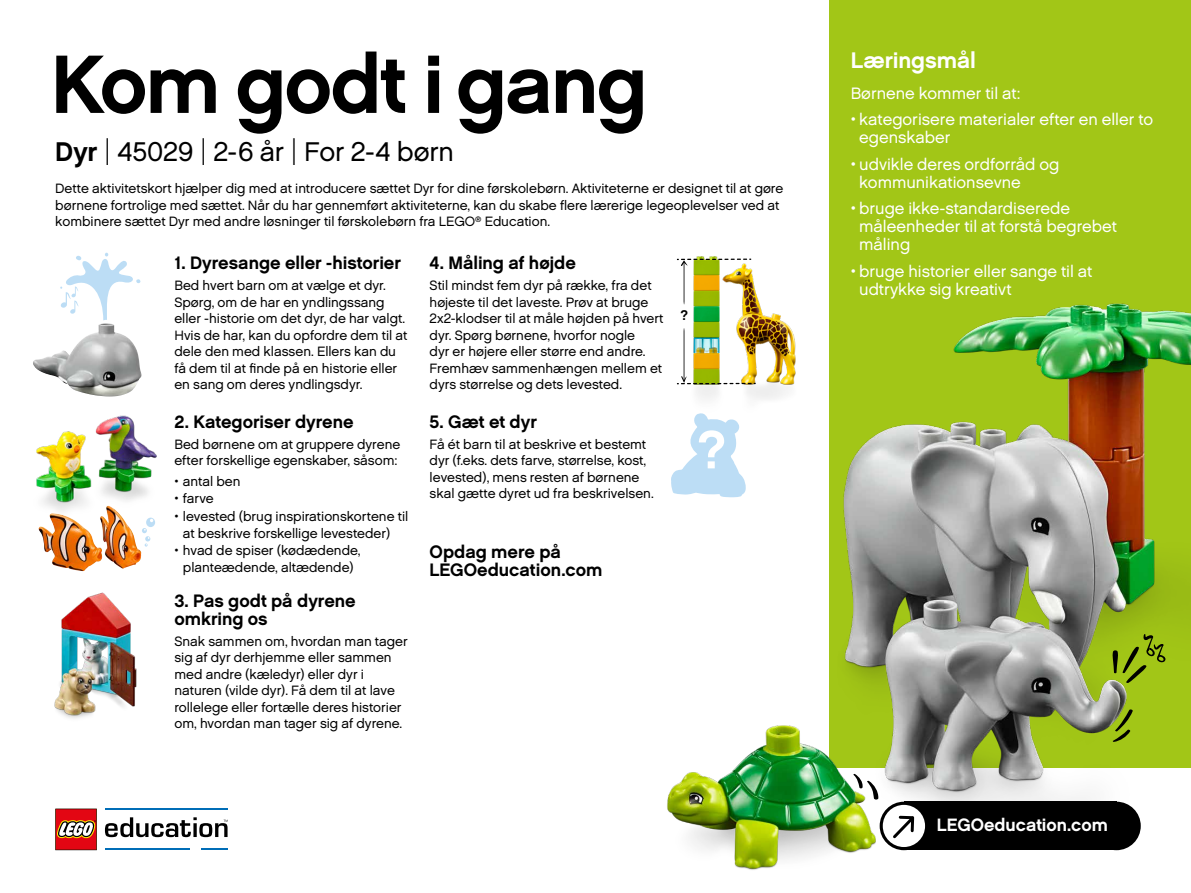
<style>
.page{position:relative;width:1191px;height:893px;background:#fff}
.page>*{position:absolute;margin:0;border:0;box-sizing:border-box;transform-origin:0 0}
.t1{font:700 82.5px "LEGO Chalet 60";letter-spacing:-.02em;color:#000}
.t2{font:700 53.55px "LEGO Chalet 60";color:#fff}
.t3{font:27px "LEGO Chalet 60";letter-spacing:-.005em;color:#000}
.t4{font:700 22.5px "LEGO Chalet 60";letter-spacing:-.005em;color:#fff}
.t5{font:700 18px/18px "LEGO Chalet 60";color:#000}
.t6{font:700 17.85px "LEGO Chalet 60";color:#fff}
.t7{font:16.5px/18px "LEGO Chalet 60";color:#fff}
.t8{font:700 13.95px "LEGO Chalet 60";color:#000}
.t9{font:13.5px/16.5px "LEGO Chalet 60";color:#000}
.s1{font-weight:700}
.s2{font-weight:300;font-size:36px}
</style>
<div class="page">
<div style="left:829px;top:0;width:362px;height:767px;background:#a2c617"></div>
<img style="left:843px;top:303px;width:348px;height:548px">
<img style="left:667px;top:706px;width:228px;height:164px">
<svg style="left:1112px;top:709px;width:21px;height:33px"></svg>
<svg style="left:1112px;top:634px;width:53px;height:49px"></svg>
<svg style="left:853px;top:774px;width:25px;height:26px"></svg>
<img style="left:33px;top:323px;width:109px;height:73px">
<svg style="left:671px;top:419px;width:74px;height:78px"></svg>
<img style="left:687px;top:256px;width:109px;height:163px">
<svg style="left:677px;top:259px;width:74px;height:46px"></svg>
<img style="left:677px;top:327px;width:78px;height:57px">
<img style="left:44px;top:525px;width:97px;height:46px">
<svg style="left:60px;top:253px;width:81px;height:67px"></svg>
<div style="left:146px;top:518px;width:9px;height:9px;background:#bcddf5;border-radius:50%"></div>
<svg style="left:142px;top:528px;width:8px;height:19px"></svg>
<img style="left:106px;top:415px;width:51px;height:110px">
<img style="left:36px;top:420px;width:70px;height:126px">
<img style="left:54px;top:592px;width:83px;height:127px">
<svg style="left:879px;top:802px;width:49px;height:48px"></svg>
<div style="left:1092px;top:802px;width:48px;height:48px;background:#000;border-radius:50%"></div>
<div style="left:904px;top:802px;width:212px;height:48px;background:#000"></div>
<div style="left:882px;top:805px;width:43px;height:42px;background:#fff;border-radius:50%"></div>
<svg style="left:893px;top:815px;width:22px;height:24px"></svg>
<hr style="left:105px;top:809px;width:122px;height:1px;background:#006db7">
<hr style="left:105px;top:848px;width:85px;height:2px;background:#006db7">
<hr style="left:201px;top:848px;width:26px;height:2px;background:#006db7">
<svg style="left:105px;top:817px;width:122px;height:20px"></svg>
<svg style="left:55px;top:809px;width:42px;height:41px;background:#c53f38"></svg>
<h1 class="t1" style="left:51px;top:32px;width:597px">Kom godt i gang</h1>
<h3 class="t3" style="left:55px;top:135px;width:400px"><span class="s1">Dyr</span> <span class="s2">|</span> 45029 <span class="s2">|</span> 2-6 år <span class="s2">|</span> For 2-4 børn</h3>
<p class="t9" style="left:55px;top:180px;width:729px">Dette aktivitetskort hjælper dig med at introducere sættet Dyr for dine førskolebørn. Aktiviteterne er designet til at gøre børnene fortrolige med sættet. Når du har gennemført aktiviteterne, kan du skabe flere lærerige legeoplevelser ved at kombinere sættet Dyr med andre løsninger til førskolebørn fra LEGO<sup>®</sup> Education.</p>
<h3 class="t5" style="left:174px;top:254px;width:228px">1. Dyresange eller -historier</h3>
<p class="t9" style="left:174px;top:277px;width:235px">Bed hvert barn om at vælge et dyr.<br>Spørg, om de har en yndlingssang eller -historie om det dyr, de har valgt.<br>Hvis de har, kan du opfordre dem til at dele den med klassen. Ellers kan du få dem til at finde på en historie eller en sang om deres yndlingsdyr.</p>
<h3 class="t5" style="left:174px;top:412px;width:181px">2. Kategoriser dyrene</h3>
<p class="t9" style="left:174px;top:436px;width:227px">Bed børnene om at gruppere dyrene efter forskellige egenskaber, såsom:</p>
<p class="t9" style="left:174px;top:473px;width:68px">• antal ben</p>
<p class="t9" style="left:174px;top:490px;width:41px">• farve</p>
<p class="t9" style="left:183px;top:508px;width:227px;text-indent:-9px">• levested (brug inspirationskortene til at beskrive forskellige levesteder)</p>
<p class="t9" style="left:174px;top:542px;width:188px;text-align:center">• hvad de spiser (kødædende, planteædende, altædende)</p>
<h3 class="t5" style="left:174px;top:592px;width:183px">3. Pas godt på dyrene omkring os</h3>
<p class="t9" style="left:174px;top:633px;width:235px">Snak sammen om, hvordan man tager sig af dyr derhjemme eller sammen med andre (kæledyr) eller dyr i naturen (vilde dyr). Få dem til at lave rollelege eller fortælle deres historier om, hvordan man tager sig af dyrene.</p>
<h3 class="t5" style="left:429px;top:254px;width:148px">4. Måling af højde</h3>
<p class="t9" style="left:429px;top:277px;width:235px">Stil mindst fem dyr på række, fra det højeste til det laveste. Prøv at bruge 2x2-klodser til at måle højden på hvert dyr. Spørg børnene, hvorfor nogle<br>dyr er højere eller større end andre.<br>Fremhæv sammenhængen mellem et dyrs størrelse og dets levested.</p>
<h3 class="t5" style="left:429px;top:412px;width:109px">5. Gæt et dyr</h3>
<p class="t9" style="left:429px;top:436px;width:226px">Få ét barn til at beskrive et bestemt dyr (f.eks. dets farve, størrelse, kost, levested), mens resten af børnene skal gætte dyret ud fra beskrivelsen.</p>
<p class="t8" style="left:680px;top:307px;width:9px">?</p>
<h2 class="t2" style="left:697px;top:416px;width:31px">?</h2>
<h3 class="t5" style="left:429px;top:542px;width:174px">Opdag mere på<br>LEGOeducation.com</h3>
<h3 class="t4" style="left:850px;top:46px;width:127px">Læringsmål</h3>
<p class="t7" style="left:850px;top:84px;width:171px">Børnene kommer til at:</p>
<p class="t7" style="left:859px;top:110px;width:295px;text-indent:-8px">• kategorisere materialer efter en eller to egenskaber</p>
<p class="t7" style="left:859px;top:155px;width:202px;text-indent:-8px">• udvikle deres ordforråd og kommunikationsevne</p>
<p class="t7" style="left:859px;top:199px;width:259px;text-indent:-8px">• bruge ikke-standardiserede måleenheder til at forstå begrebet måling</p>
<p class="t7" style="left:859px;top:262px;width:235px;text-indent:-8px">• bruge historier eller sange til at udtrykke sig kreativt</p>
<h3 class="t6" style="left:937px;top:814px;width:172px">LEGOeducation.com</h3>
</div>
